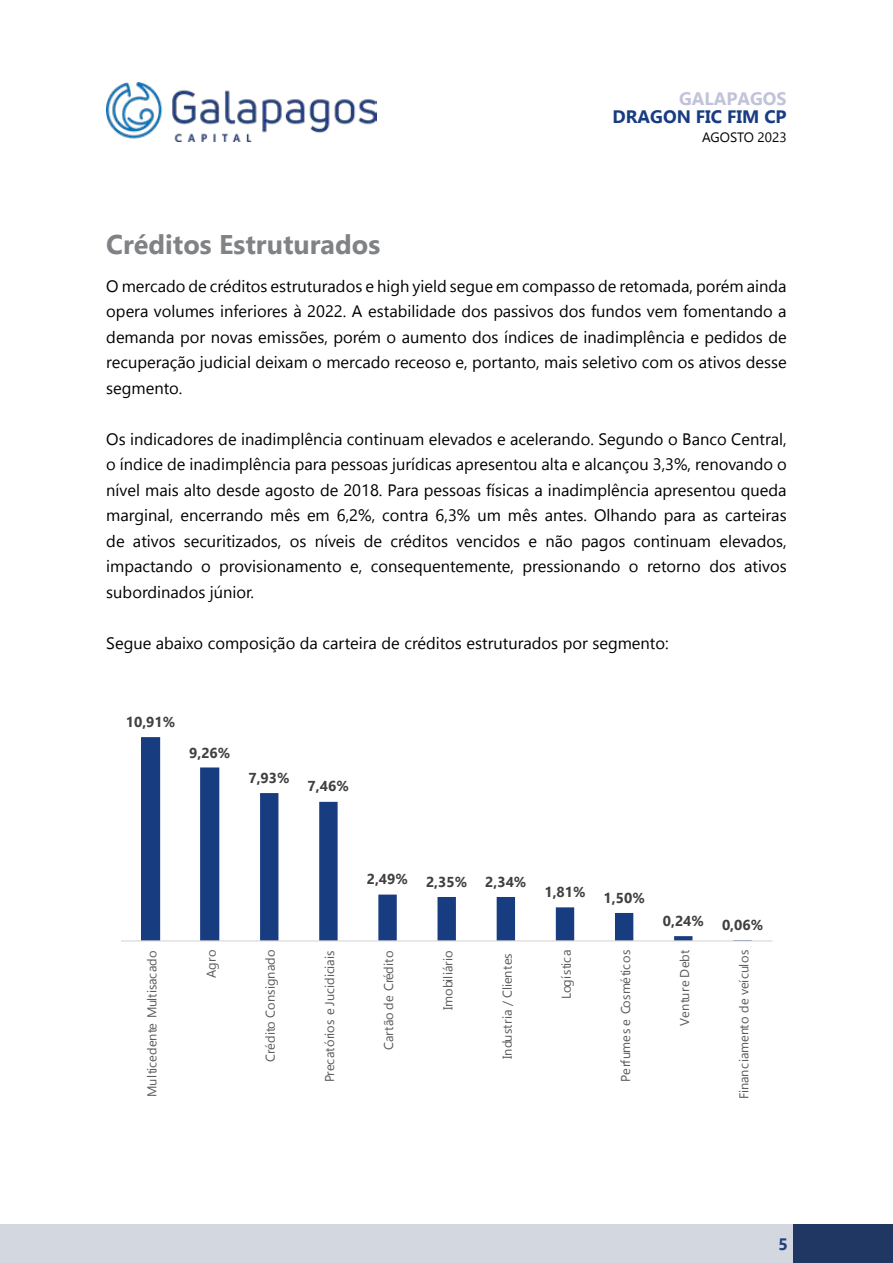
<style>
.page{position:relative;width:893px;height:1263px;background:#fff}
.page>*{position:absolute;margin:0;border:0;box-sizing:border-box;transform-origin:0 0}
.t1{font:700 27px "Gadugi";color:#808285}
.t2{font:700 18px "Gadugi";color:#183c81}
.t3{font:700 18px "Gadugi";color:#c1c3d9}
.t4{font:16.5px/25.5px "Gadugi";color:#000;text-align:justify}
.t5{font:700 16.5px "Gadugi";color:#223f7e}
.t6{font:700 14.4px "Gadugi";color:#404040}
.t7{font:13.5px "Gadugi";color:#000}
.t8{font:12.75px "Gadugi";letter-spacing:.01em;color:#595959}
</style>
<div class="page">
<div style="left:0;top:1225px;width:893px;height:38px;background:#d2d7e0"></div>
<div style="left:793px;top:1225px;width:100px;height:38px;background:#203764"></div>
<img style="left:106px;top:83px;width:270px;height:59px">
<svg style="left:141px;top:737px;width:552px;height:203px"></svg>
<hr style="left:121px;top:940px;width:651px;height:1px;background:#d9d9d9">
<p class="t3" style="left:679px;top:88px;width:109px">GALAPAGOS</p>
<p class="t2" style="left:613px;top:106px;width:176px">DRAGON FIC FIM CP</p>
<p class="t7" style="left:702px;top:129px;width:86px">AGOSTO 2023</p>
<h1 class="t1" style="left:106px;top:228px;width:275px">Créditos Estruturados</h1>
<p class="t4" style="left:106px;top:273px;width:682px">O mercado de créditos estruturados e high yield segue em compasso de retomada, porém ainda opera volumes inferiores à 2022. A estabilidade dos passivos dos fundos vem fomentando a demanda por novas emissões, porém o aumento dos índices de inadimplência e pedidos de recuperação judicial deixam o mercado receoso e, portanto, mais seletivo com os ativos desse segmento.</p>
<p class="t4" style="left:106px;top:426px;width:682px">Os indicadores de inadimplência continuam elevados e acelerando. Segundo o Banco Central, o índice de inadimplência para pessoas jurídicas apresentou alta e alcançou 3,3%, renovando o nível mais alto desde agosto de 2018. Para pessoas físicas a inadimplência apresentou queda marginal, encerrando mês em 6,2%, contra 6,3% um mês antes. Olhando para as carteiras de ativos securitizados, os níveis de créditos vencidos e não pagos continuam elevados, impactando o provisionamento e, consequentemente, pressionando o retorno dos ativos subordinados júnior.</p>
<p class="t4" style="left:106px;top:630px;width:564px">Segue abaixo composição da carteira de créditos estruturados por segmento:</p>
<p class="t6" style="left:126px;top:713px;width:51px">10,91%</p>
<p class="t6" style="left:189px;top:744px;width:43px">9,26%</p>
<p class="t6" style="left:248px;top:769px;width:43px">7,93%</p>
<p class="t6" style="left:308px;top:778px;width:43px">7,46%</p>
<p class="t6" style="left:367px;top:870px;width:43px">2,49%</p>
<p class="t6" style="left:426px;top:873px;width:43px">2,35%</p>
<p class="t6" style="left:485px;top:873px;width:43px">2,34%</p>
<p class="t6" style="left:544px;top:883px;width:43px">1,81%</p>
<p class="t6" style="left:604px;top:889px;width:43px">1,50%</p>
<p class="t6" style="left:663px;top:912px;width:43px">0,24%</p>
<p class="t6" style="left:722px;top:916px;width:43px">0,06%</p>
<p class="t8" style="left:144px;top:1097px;width:148px;rotate:-90deg">Multicedente Multisacado</p>
<p class="t8" style="left:203px;top:978px;width:30px;rotate:-90deg">Agro</p>
<p class="t8" style="left:263px;top:1062px;width:114px;rotate:-90deg">Crédito Consignado</p>
<p class="t8" style="left:322px;top:1082px;width:133px;rotate:-90deg">Precatórios e Jucidiciais</p>
<p class="t8" style="left:381px;top:1050px;width:102px;rotate:-90deg">Cartão de Crédito</p>
<p class="t8" style="left:440px;top:1010px;width:62px;rotate:-90deg">Imobiliário</p>
<p class="t8" style="left:499px;top:1059px;width:108px;rotate:-90deg">Industria / Clientes</p>
<p class="t8" style="left:559px;top:999px;width:51px;rotate:-90deg">Logística</p>
<p class="t8" style="left:618px;top:1081px;width:133px;rotate:-90deg">Perfumes e Cosméticos</p>
<p class="t8" style="left:677px;top:1026px;width:78px;rotate:-90deg">Venture Debt</p>
<p class="t8" style="left:736px;top:1099px;width:151px;rotate:-90deg">Financiamento de veículos</p>
<p class="t5" style="left:779px;top:1234px;width:11px">5</p>
</div>
